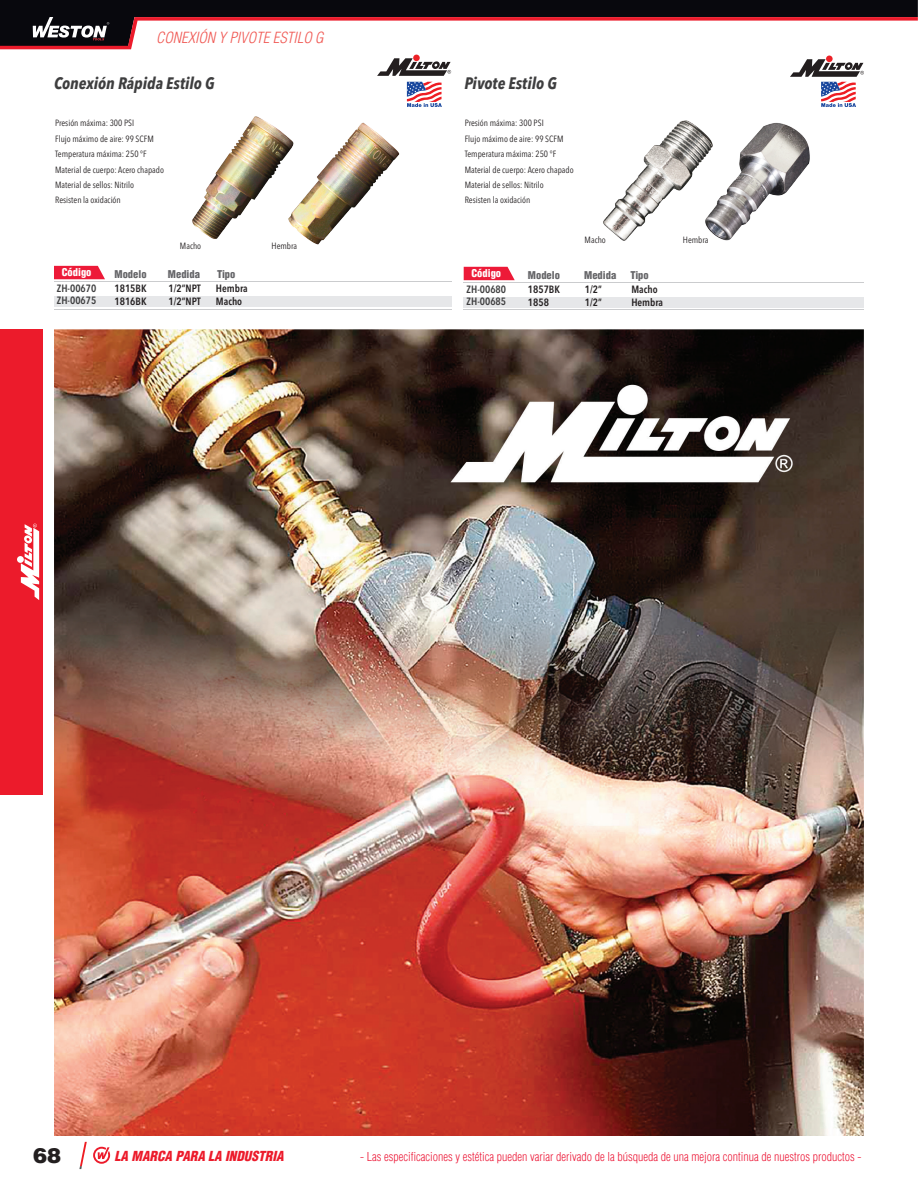
<style>
.page{position:relative;width:918px;height:1188px;background:#fff}
.page>*{position:absolute;margin:0;border:0;box-sizing:border-box;transform-origin:0 0}
.t1{font:900 21px "Helvetica LT Std";color:#231f20}
.NOMBRE_2020{font:italic 700 condensed 16.5px "Avenir Next LT Pro";color:#3e3e3f}
.Page_Number{font:italic 300 condensed 15px "Helvetica LT Std";color:#f05954}
.t2{font:italic 900 condensed 13.5px "Helvetica LT Std";color:#ec1b2b}
.t3{font:300 condensed 12px "Helvetica LT Std";color:#ed1a39}
.CONT__DE_TABLA{font:600 condensed 10.5px "Avenir Next LT Pro";color:#231f20}
.t4{font:900 condensed 10.5px "Helvetica LT Std";color:#656568}
.CODIGO-2020{font:600 condensed 10.5px "Avenir Next LT Pro";color:#3e3e3f}
.t5{font:900 condensed 10.5px "Helvetica LT Std";color:#fff}
.BULLETS-2020{font:condensed 9px "Avenir Next LT Pro";color:#231f20}
</style>
<div class="page">
<hr style="left:464px;top:309px;width:400px;height:1px;background:#cbccce">
<svg style="left:464px;top:267px;width:51px;height:13px"></svg>
<hr style="left:464px;top:282px;width:400px;height:1px;background:#cbccce">
<div style="left:464px;top:297px;width:400px;height:10px;background:#e6e7e9"></div>
<div style="left:826px;top:56px;width:7px;height:6px;background:#ec2127;border-radius:50%"></div>
<svg style="left:54px;top:266px;width:51px;height:13px"></svg>
<hr style="left:54px;top:281px;width:397px;height:1px;background:#cbccce">
<div style="left:54px;top:296px;width:397px;height:11px;background:#e6e7e9"></div>
<div style="left:413px;top:55px;width:7px;height:6px;background:#ec2127;border-radius:50%"></div>
<svg style="left:377px;top:58px;width:74px;height:18px"></svg>
<hr style="left:54px;top:309px;width:397px;height:1px;background:#cbccce">
<svg style="left:407px;top:82px;width:35px;height:25px"></svg>
<svg style="left:790px;top:59px;width:74px;height:48px"></svg>
<img style="left:54px;top:329px;width:810px;height:806px">
<svg style="left:0;top:0;width:918px;height:49px"></svg>
<svg style="left:93px;top:1147px;width:17px;height:17px"></svg>
<svg style="left:79px;top:1142px;width:8px;height:27px"></svg>
<div style="left:0;top:329px;width:43px;height:466px;background:#ec1b2b"></div>
<div style="left:17px;top:556px;width:7px;height:7px;background:#fff;border-radius:50%"></div>
<svg style="left:21px;top:524px;width:18px;height:76px"></svg>
<img style="left:306px;top:122px;width:94px;height:123px">
<img style="left:192px;top:116px;width:114px;height:123px">
<img style="left:603px;top:120px;width:92px;height:120px">
<img style="left:695px;top:122px;width:115px;height:118px">
<p class="Page_Number" style="left:156px;top:29px;width:169px">CONEXIÓN Y PIVOTE ESTILO G</p>
<p class="NOMBRE_2020" style="left:54px;top:73px;width:162px">Conexión Rápida Estilo G</p>
<p class="BULLETS-2020" style="left:55px;top:118px;width:81px">Presión máxima: 300 PSI</p>
<p class="BULLETS-2020" style="left:55px;top:133px;width:100px">Flujo máximo de aire: 99 SCFM</p>
<p class="BULLETS-2020" style="left:55px;top:149px;width:93px">Temperatura máxima: 250 °F</p>
<p class="BULLETS-2020" style="left:55px;top:164px;width:110px">Material de cuerpo: Acero chapado</p>
<p class="BULLETS-2020" style="left:55px;top:179px;width:81px">Material de sellos: Nitrilo</p>
<p class="BULLETS-2020" style="left:55px;top:195px;width:67px">Resisten la oxidación</p>
<p class="BULLETS-2020" style="left:180px;top:241px;width:23px">Macho</p>
<p class="t5" style="left:62px;top:265px;width:31px">Código</p>
<p class="t4" style="left:115px;top:267px;width:34px">Modelo</p>
<p class="t4" style="left:168px;top:267px;width:34px">Medida</p>
<p class="t4" style="left:217px;top:267px;width:20px">Tipo</p>
<p class="CODIGO-2020" style="left:57px;top:282px;width:41px">ZH-00670</p>
<p class="CODIGO-2020" style="left:57px;top:294px;width:41px">ZH-00675</p>
<p class="CONT__DE_TABLA" style="left:169px;top:282px;width:34px">1/2”NPT</p>
<p class="CONT__DE_TABLA" style="left:169px;top:295px;width:34px">1/2”NPT</p>
<p class="CONT__DE_TABLA" style="left:216px;top:282px;width:33px">Hembra</p>
<p class="CONT__DE_TABLA" style="left:216px;top:295px;width:28px">Macho</p>
<p class="CONT__DE_TABLA" style="left:115px;top:282px;width:34px">1815BK</p>
<p class="CONT__DE_TABLA" style="left:115px;top:295px;width:34px">1816BK</p>
<p class="BULLETS-2020" style="left:272px;top:241px;width:27px">Hembra</p>
<p class="NOMBRE_2020" style="left:464px;top:74px;width:94px">Pivote Estilo G</p>
<p class="BULLETS-2020" style="left:465px;top:118px;width:81px">Presión máxima: 300 PSI</p>
<p class="BULLETS-2020" style="left:465px;top:133px;width:100px">Flujo máximo de aire: 99 SCFM</p>
<p class="BULLETS-2020" style="left:465px;top:149px;width:93px">Temperatura máxima: 250 °F</p>
<p class="BULLETS-2020" style="left:465px;top:164px;width:110px">Material de cuerpo: Acero chapado</p>
<p class="BULLETS-2020" style="left:465px;top:179px;width:81px">Material de sellos: Nitrilo</p>
<p class="BULLETS-2020" style="left:465px;top:195px;width:67px">Resisten la oxidación</p>
<p class="BULLETS-2020" style="left:585px;top:234px;width:23px">Macho</p>
<p class="t5" style="left:471px;top:266px;width:31px">Código</p>
<p class="t4" style="left:528px;top:268px;width:34px">Modelo</p>
<p class="t4" style="left:584px;top:268px;width:34px">Medida</p>
<p class="t4" style="left:630px;top:268px;width:20px">Tipo</p>
<p class="CODIGO-2020" style="left:467px;top:283px;width:41px">ZH-00680</p>
<p class="CODIGO-2020" style="left:467px;top:295px;width:41px">ZH-00685</p>
<p class="CONT__DE_TABLA" style="left:585px;top:283px;width:19px">1/2”</p>
<p class="CONT__DE_TABLA" style="left:585px;top:296px;width:19px">1/2”</p>
<p class="CONT__DE_TABLA" style="left:631px;top:283px;width:28px">Macho</p>
<p class="CONT__DE_TABLA" style="left:631px;top:296px;width:33px">Hembra</p>
<p class="CONT__DE_TABLA" style="left:528px;top:283px;width:34px">1857BK</p>
<p class="CONT__DE_TABLA" style="left:528px;top:296px;width:22px">1858</p>
<p class="BULLETS-2020" style="left:683px;top:234px;width:27px">Hembra</p>
<h1 class="t1" style="left:33px;top:1142px;width:30px">68</h1>
<h3 class="t2" style="left:115px;top:1148px;width:171px">LA MARCA PARA LA INDUSTRIA</h3>
<h3 class="t3" style="left:360px;top:1149px;width:503px">- Las especificaciones y estética pueden variar derivado de la búsqueda de una mejora continua de nuestros productos -</h3>
</div>
